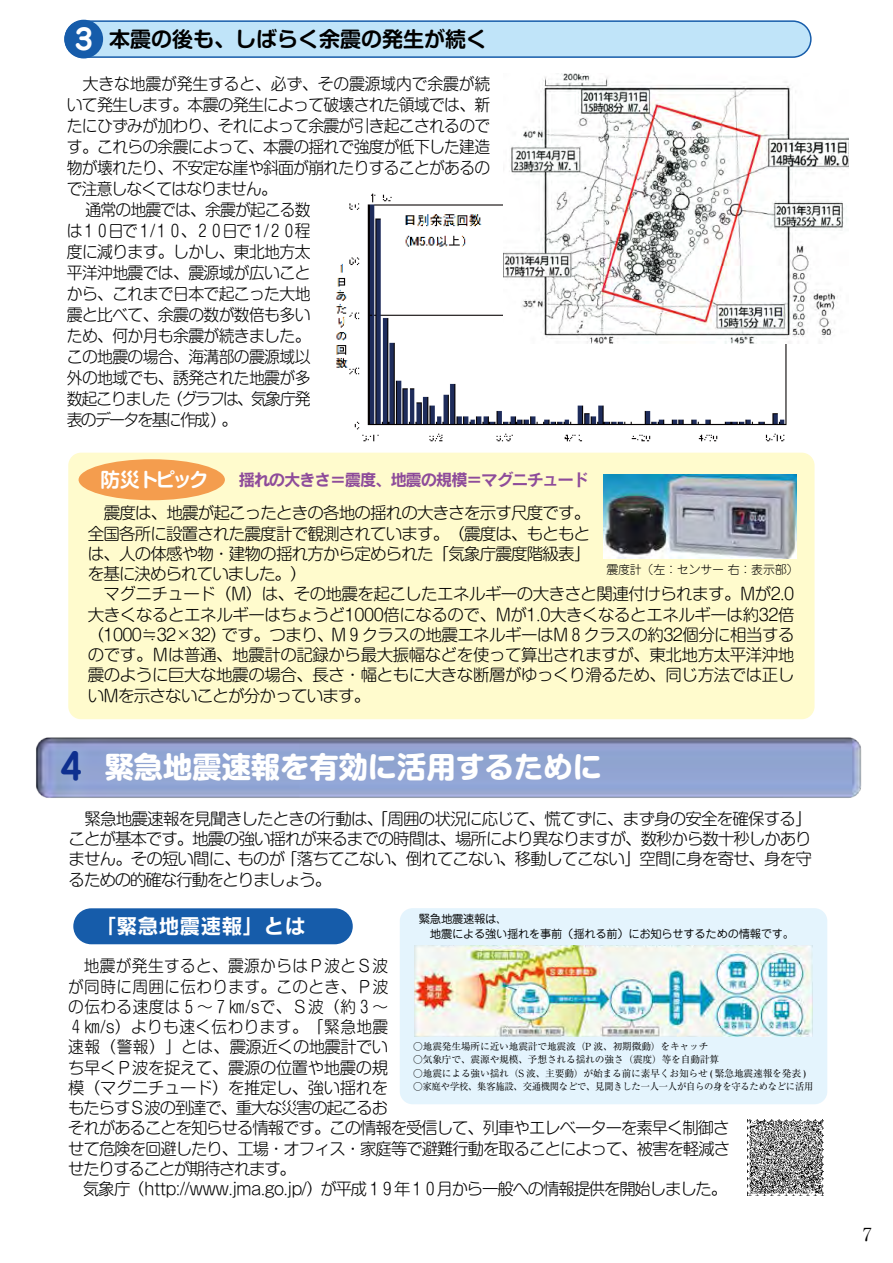
<style>
.page{position:relative;width:893px;height:1263px;background:#fff}
.page>*{position:absolute;margin:0;border:0;box-sizing:border-box;transform-origin:0 0}
.t1{font:700 29.25px "Shin M Go";color:#fff}
.t2{font:700 21px "Shin M Go De";color:#000}
.t3{font:21px "Rodin Pro B";color:#fff}
.t4{font:700 19.5px "Shin M Go De";letter-spacing:-.13em;color:#fff}
.t5{font:300 18px "Ryumin Pr 6";color:#000}
.t6{font:300 16.5px/20.2px "Shin M Go";letter-spacing:-.045em;color:#000;text-align:justify}
.t7{font:300 16.5px/21px "Shin M Go";letter-spacing:-.045em;color:#000;scale:.96 1}
.t8{font:300 16.5px/20.2px "Shin M Go";letter-spacing:-.045em;color:#000;scale:.95 1}
.t9{font:300 16.5px "Shin M Go";letter-spacing:-.065em;color:#000}
.t10{font:16.5px "Rodin Pro B";letter-spacing:-.08em;color:#8e4c9a}
.t11{font:300 12px "Jun 101 Pro";letter-spacing:-.02em;color:#000}
.t12{font:11.25px/15px "Jun 201 Pro";letter-spacing:-.02em;color:#000}
.t13{font:9.75px "Ryumin";letter-spacing:-.02em;color:#000}
.s1{font-family:"Jun 501 Pro";font-size:28.5px;color:#fff}
.s2{font-family:"Jun 501 Pro";font-size:36px;color:#0e2f8f}
</style>
<div class="page">
<img style="left:336px;top:193px;width:454px;height:249px">
<div style="left:65px;top:21px;width:746px;height:36px;background:#c0e4f9;border-radius:18px"></div>
<div style="left:64px;top:20px;width:748px;height:38px;border:2px solid #165caa;border-radius:18px"></div>
<div style="left:64px;top:20px;width:39px;height:38px;background:#165caa;border-radius:50%"></div>
<div style="left:68px;top:453px;width:746px;height:266px;background:#fffbcd;border-radius:13px"></div>
<div style="left:400px;top:908px;width:427px;height:196px;background:#e4f4fd;border-radius:13px"></div>
<div style="left:79px;top:459px;width:146px;height:41px;background:#f49d4e;border-radius:50%"></div>
<img style="left:603px;top:474px;width:193px;height:84px">
<img style="left:36px;top:737px;width:826px;height:61px">
<div style="left:73px;top:908px;width:280px;height:36px;background:#165caa;border-radius:18px"></div>
<img style="left:415px;top:945px;width:397px;height:91px">
<img style="left:503px;top:74px;width:345px;height:269px">
<img style="left:748px;top:1120px;width:76px;height:76px">
<p class="t2" style="left:75px;top:24px;width:414px"><span class="s1">3</span> 本震の後も、しばらく余震の発生が続く</p>
<p class="t7" style="left:67px;top:72px;width:443px;text-indent:16px">大きな地震が発生すると、必ず、その震源域内で余震が続いて発生します。本震の発生によって破壊された領域では、新たにひずみが加わり、それによって余震が引き起こされるのです。これらの余震によって、本震の揺れで強度が低下した建造物が壊れたり、不安定な崖や斜面が崩れたりすることがあるので注意しなくてはなりません。<br>　通常の地震では、余震が起こる数<br>は１０日で１/１０、２０日で１/２０程<br>度に減ります。しかし、東北地方太<br>平洋沖地震では、震源域が広いこと<br>から、これまで日本で起こった大地<br>震と比べて、余震の数が数倍も多い<br>ため、何か月も余震が続きました。<br>この地震の場合、海溝部の震源域以<br>外の地域でも、誘発された地震が多<br>数起こりました（グラフは、気象庁発<br>表のデータを基に作成）。</p>
<p class="t4" style="left:101px;top:465px;width:110px">防災トピック</p>
<p class="t10" style="left:239px;top:469px;width:352px">揺れの大きさ＝震度、地震の規模＝マグニチュード</p>
<p class="t6" style="left:88px;top:502px;width:504px;text-indent:16px">震度は、地震が起こったときの各地の揺れの大きさを示す尺度です。全国各所に設置された震度計で観測されています。（震度は、もともとは、人の体感や物・建物の揺れ方から定められた「気象庁震度階級表」を基に決められていました。）</p>
<p class="t6" style="left:88px;top:583px;width:708px;text-indent:16px">マグニチュード（M）は、その地震を起こしたエネルギーの大きさと関連付けられます。Mが2.0大きくなるとエネルギーはちょうど1000倍になるので、Mが1.0大きくなるとエネルギーは約32倍（1000≒32×32）です。つまり、M９クラスの地震エネルギーはM８クラスの約32個分に相当するのです。Ｍは普通、地震計の記録から最大振幅などを使って算出されますが、東北地方太平洋沖地震のように巨大な地震の場合、長さ・幅ともに大きな断層がゆっくり滑るため、同じ方法では正しいMを示さないことが分かっています。</p>
<p class="t11" style="left:606px;top:560px;width:194px">震度計（左：センサー 右：表示部）</p>
<h1 class="t1" style="left:60px;top:746px;width:544px"><span class="s2">4</span> 緊急地震速報を有効に活用するために</h1>
<p class="t6" style="left:69px;top:807px;width:745px;text-indent:16px">緊急地震速報を見聞きしたときの行動は、「周囲の状況に応じて、慌てずに、まず身の安全を確保する」ことが基本です。地震の強い揺れが来るまでの時間は、場所により異なりますが、数秒から数十秒しかありません。その短い間に、ものが「落ちてこない、倒れてこない、移動してこない」空間に身を寄せ、身を守るための的確な行動をとりましょう。</p>
<p class="t3" style="left:96px;top:912px;width:211px">「緊急地震速報」とは</p>
<p class="t12" style="left:419px;top:910px;width:377px">緊急地震速報は、<br>　地震による強い揺れを事前（揺れる前）にお知らせするための情報です。</p>
<p class="t8" style="left:68px;top:955px;width:698px;text-indent:16px">地震が発生すると、震源からはＰ波とＳ波<br>が同時に周囲に伝わります。このとき、Ｐ波<br>の伝わる速度は５～７㎞/sで、Ｓ波（約３～<br>４㎞/s）よりも速く伝わります。「緊急地震<br>速報（警報）」とは、震源近くの地震計でい<br>ち早くＰ波を捉えて、震源の位置や地震の規<br>模（マグニチュード）を推定し、強い揺れを<br>もたらすＳ波の到達で、重大な災害の起こるお<br>それがあることを知らせる情報です。この情報を受信して、列車やエレベーターを素早く制御させて危険を回避したり、工場・オフィス・家庭等で避難行動を取ることによって、被害を軽減させたりすることが期待されます。</p>
<p class="t9" style="left:83px;top:1178px;width:646px">気象庁（http://www.jma.go.jp/）が平成１９年１０月から一般への情報提供を開始しました。</p>
<p class="t13" style="left:413px;top:1040px;width:297px">○地震発生場所に近い地震計で地震波（P 波、初期微動）をキャッチ</p>
<p class="t13" style="left:413px;top:1054px;width:307px">○気象庁で、震源や規模、予想される揺れの強さ（震度）等を自動計算</p>
<p class="t13" style="left:413px;top:1067px;width:394px">○地震による強い揺れ（S 波、主要動）が始まる前に素早くお知らせ ( 緊急地震速報を発表 )</p>
<p class="t13" style="left:413px;top:1081px;width:402px">○家庭や学校、集客施設、交通機関などで、見聞きした一人一人が自らの身を守るためなどに活用</p>
<p class="t5" style="left:863px;top:1220px;width:10px">7</p>
</div>
